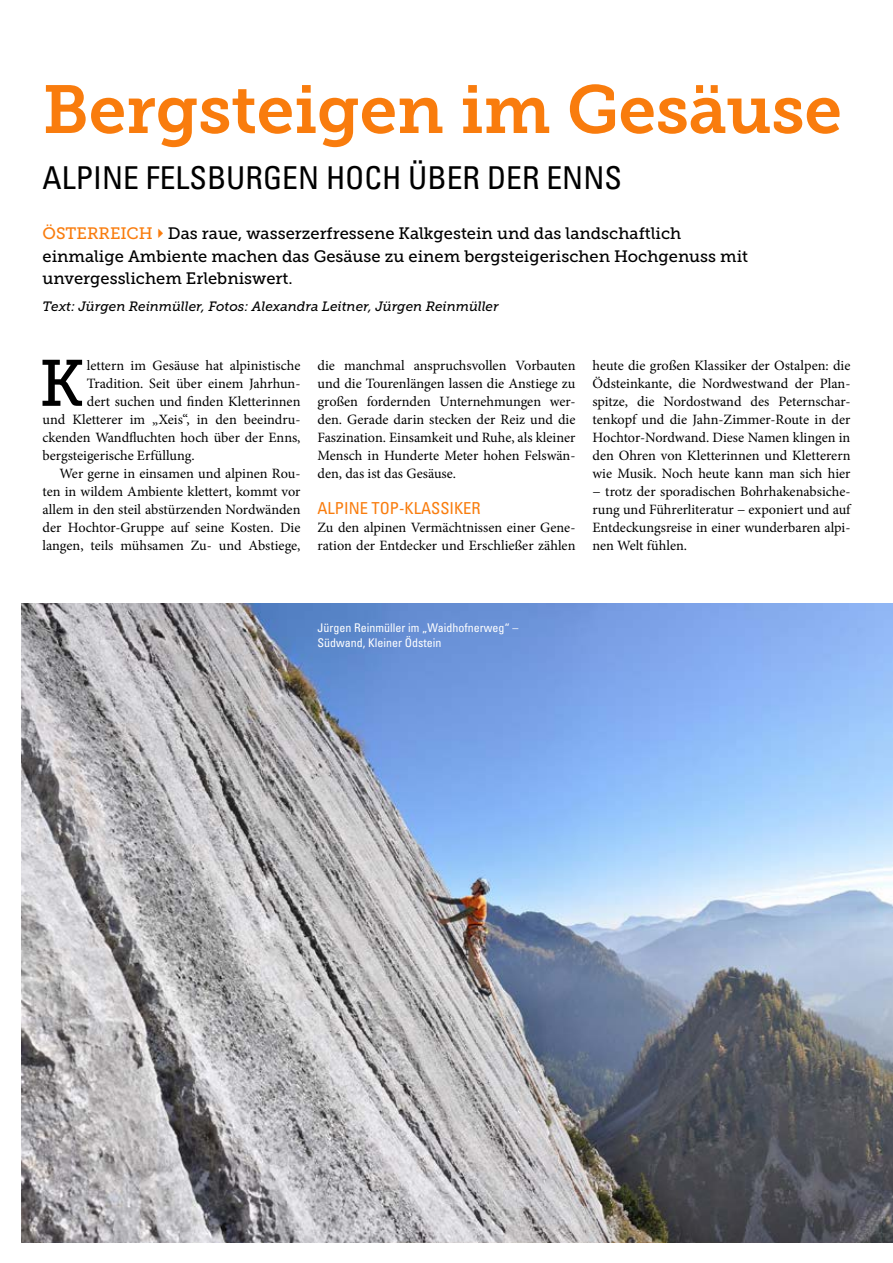
<style>
.page{position:relative;width:893px;height:1263px;background:#fff}
.page>*{position:absolute;margin:0;border:0;box-sizing:border-box;transform-origin:0 0}
.Headline_45pt{font:67.5px "Museo Slab 700";letter-spacing:-.005em;color:#f97c0d}
.copy{font:65.25px "Museo Slab 500";color:#000}
.Subline_Versalien{font:condensed 31.5px "Univers";color:#000}
.Intro{font:16.5px/22.5px "Museo Slab 500";color:#000}
.zwiti{font:condensed 16.5px "Univers";color:#f97c0d}
.copy-2{font:14.25px/18px "Minion Pro";color:#000}
.copy_mit_einzug{font:14.25px/18px "Minion Pro";color:#000;text-align:justify}
.Autor_Foto{font:italic 13.5px "Museo Slab 500";letter-spacing:-.005em;color:#000}
.Bildtext{font:condensed 12px/15px "Univers";color:#fff}
.s1{color:#f97c0d}
</style>
<div class="page">
<img style="left:21px;top:604px;width:872px;height:638px">
<p class="Headline_45pt" style="left:43px;top:71px;width:801px">Bergsteigen im Gesäuse</p>
<p class="Subline_Versalien" style="left:43px;top:158px;width:581px">ALPINE FELSBURGEN HOCH ÜBER DER ENNS</p>
<p class="Intro" style="left:43px;top:222px;width:707px"><span class="s1">ÖSTERREICH✔</span>Das raue, wasserzerfressene Kalkgestein und das landschaftlich einmalige Ambiente machen das Gesäuse zu einem bergsteigerischen Hochgenuss mit unvergesslichem Erlebniswert.</p>
<p class="Autor_Foto" style="left:43px;top:299px;width:458px">Text: Jürgen Reinmüller, Fotos: Alexandra Leitner, Jürgen Reinmüller</p>
<p class="copy" style="left:39px;top:347px;width:47px">K</p>
<p class="copy-2" style="left:87px;top:356px;width:215px">lettern im Gesäuse hat alpinistische</p>
<p class="copy-2" style="left:87px;top:374px;width:215px">Tradition. Seit über einem Jahrhun-</p>
<p class="copy-2" style="left:87px;top:392px;width:215px">dert suchen und finden Kletterinnen</p>
<p class="copy-2" style="left:43px;top:410px;width:259px">und Kletterer im „Xeis“, in den beeindru-</p>
<p class="copy-2" style="left:43px;top:428px;width:259px">ckenden Wandfluchten hoch über der Enns,</p>
<p class="copy-2" style="left:43px;top:446px;width:154px">bergsteigerische Erfüllung.</p>
<p class="copy_mit_einzug" style="left:43px;top:464px;width:259px;text-indent:17px">Wer gerne in einsamen und alpinen Rou&shy;ten in wildem Ambiente klettert, kommt vor allem in den steil abstürzenden Nordwänden der Hochtor-Gruppe auf seine Kosten. Die langen, teils mühsamen Zu- und Abstiege,</p>
<p class="copy_mit_einzug" style="left:317px;top:356px;width:259px">die manchmal anspruchsvollen Vorbauten und die Tourenlängen lassen die Anstiege zu großen fordernden Unternehmungen wer&shy;den. Gerade darin stecken der Reiz und die Faszination. Einsamkeit und Ruhe, als kleiner Mensch in Hunderte Meter hohen Felswän&shy;den, das ist das Gesäuse.</p>
<p class="zwiti" style="left:317px;top:497px;width:165px">ALPINE TOP-KLASSIKER</p>
<p class="copy-2" style="left:317px;top:518px;width:259px">Zu den alpinen Vermächtnissen einer Gene&shy;ration der Entdecker und Erschließer zählen</p>
<p class="copy-2" style="left:592px;top:356px;width:259px;text-align:justify">heute die großen Klassiker der Ostalpen: die Ödsteinkante, die Nordwestwand der Plan&shy;spitze, die Nordostwand des Peternschar&shy;tenkopf und die Jahn-Zimmer-Route in der Hochtor-Nordwand. Diese Namen klingen in den Ohren von Kletterinnen und Kletterern wie Musik. Noch heute kann man sich hier − trotz der sporadischen Bohrhakenabsiche&shy;rung und Führerliteratur − exponiert und auf Entdeckungsreise in einer wunderbaren alpi&shy;nen Welt fühlen.</p>
<p class="Bildtext" style="left:317px;top:619px;width:202px">Jürgen Reinmüller im „Waidhofnerweg“ –<br>Südwand, Kleiner Ödstein</p>
</div>
